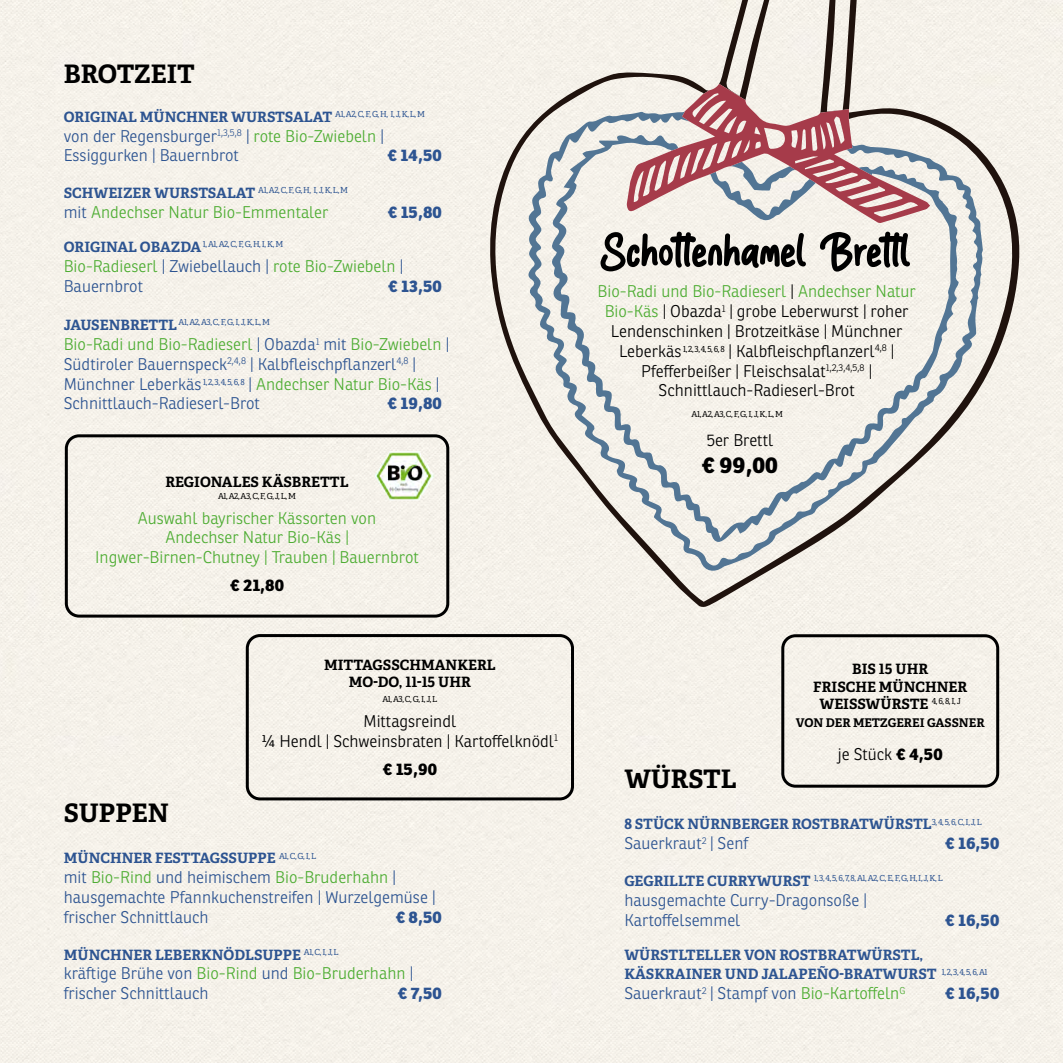
<style>
.page{position:relative;width:1063px;height:1063px;background:#f5f1ea}
.page>*{position:absolute;margin:0;border:0;box-sizing:border-box;transform-origin:0 0}
.t1{font:52.5px "Sweet Candy";color:#000}
.t2{font:700 25.5px "Adelle";color:#000}
.t3{font:800 22.5px "Ronnia";color:#000}
.t4{font:300 16.5px/19.8px "Ronnia";color:#2d5491}
.t5{font:300 16.5px/19.8px "Ronnia";color:#000;text-align:center}
.t6{font:300 16.5px/19.8px "Ronnia";color:#4ead33}
.t7{font:800 16.5px "Ronnia";color:#2d5491}
.t8{font:800 16.5px "Ronnia";color:#000}
.t9{font:700 14.25px/19.8px "Adelle";color:#2d5491}
.t10{font:700 14.25px/17.1px "Adelle";color:#000;text-align:center}
.t11{font:700 12px "Adelle";color:#000}
.t12{font:8.25px "Adelle";letter-spacing:-.05em;color:#2d5491}
.t13{font:8.25px "Adelle";letter-spacing:-.05em;color:#000}
.s1{color:#4ead33}
.s2{font-weight:700;font-size:14.25px}
.s3{color:#2d5491}
.s4{font-weight:800}
</style>
<div class="page">
<svg style="left:489px;top:72px;width:532px;height:535px;background:#e5e1d9"></svg>
<svg style="left:527px;top:111px;width:457px;height:462px;background:#dcdbd7"></svg>
<svg style="left:550px;top:134px;width:409px;height:408px;background:#e2e1dd"></svg>
<svg style="left:627px;top:0;width:303px;height:223px;background:#d6c3c1"></svg>
<div style="left:65px;top:434px;width:384px;height:184px;border:3px solid #000;border-radius:13px"></div>
<div style="left:781px;top:634px;width:218px;height:154px;border:3px solid #000;border-radius:13px"></div>
<div style="left:246px;top:634px;width:328px;height:166px;border:3px solid #000;border-radius:13px"></div>
<svg style="left:384px;top:451px;width:5px;height:9px"></svg>
<h2 class="t2" style="left:64px;top:58px;width:133px">BROTZEIT</h2>
<p class="t9" style="left:64px;top:107px;width:363px">ORIGINAL MÜNCHNER WURSTSALAT <sup>A1,</sup> <sup>A2,</sup> <sup>C,</sup> <sup>F,</sup> <sup>G,</sup> <sup>H,</sup> <sup>I,</sup> <sup>J,</sup> <sup>K,</sup> <sup>L,</sup> <sup>M</sup></p>
<p class="t4" style="left:64px;top:126px;width:321px">von der Regensburger<sup>1,3,5,8</sup> | <span class="s1">rote Bio-Zwiebeln</span> |<br>Essiggurken | Bauernbrot</p>
<p class="t7" style="left:387px;top:145px;width:56px">€ 14,50</p>
<p class="t12" style="left:64px;top:185px;width:286px"><span class="s2">SCHWEIZER WURSTSALAT</span> A1, A2, C, F, G, H, I, J, K, L, M</p>
<p class="t6" style="left:64px;top:202px;width:266px"><span class="s3">mit</span> Andechser Natur Bio-Emmentaler</p>
<p class="t7" style="left:388px;top:201px;width:55px">€ 15,80</p>
<p class="t12" style="left:64px;top:239px;width:221px"><span class="s2">ORIGINAL OBAZDA</span> 1, A1, A2, C, F, G, H, I, K, M</p>
<p class="t6" style="left:64px;top:256px;width:341px">Bio-Radieserl <span class="s3">| Zwiebellauch |</span> rote Bio-Zwiebeln <span class="s3">|<br>Bauernbrot</span></p>
<p class="t7" style="left:388px;top:275px;width:55px">€ 13,50</p>
<p class="t12" style="left:64px;top:317px;width:208px"><span class="s2">JAUSENBRETTL</span> A1, A2, A3, C, F, G, I, J, K, L, M</p>
<p class="t4" style="left:64px;top:334px;width:387px"><span class="s1">Bio-Radi und Bio-Radieserl</span> | Obazda<sup>1</sup> mit <span class="s1">Bio-Zwiebeln</span> | Südtiroler Bauernspeck<sup>2,4,8</sup> | Kalbfleischpflanzerl<sup>4,8</sup> | Münchner Leberkäs <sup>1,</sup> <sup>2,</sup> <sup>3,</sup> <sup>4,</sup> <sup>5,</sup> <sup>6,</sup> <sup>8</sup> | <span class="s1">Andechser Natur Bio-Käs</span> | Schnittlauch-Radieserl-Brot</p>
<p class="t7" style="left:388px;top:393px;width:56px">€ 19,80</p>
<p class="t10" style="left:165px;top:473px;width:185px">REGIONALES KÄSBRETTL</p>
<p class="t13" style="left:218px;top:491px;width:79px">A1, A2, A3, C, F, G, J, L, M</p>
<p class="t6" style="left:95px;top:508px;width:325px;text-align:center">Auswahl bayrischer Kässorten von<br>Andechser Natur Bio-Käs |<br>Ingwer-Birnen-Chutney | Trauben | Bauernbrot</p>
<p class="t8" style="left:230px;top:575px;width:55px">€ 21,80</p>
<p class="t10" style="left:324px;top:657px;width:173px">MITTAGSSCHMANKERL<br>MO-DO, 11-15 UHR</p>
<p class="t13" style="left:382px;top:694px;width:56px">A1, A3, C, G, I, J, L</p>
<p class="t5" style="left:262px;top:711px;width:298px">Mittagsreindl<br>¼ Hendl | Schweinsbraten | Kartoffelknödl<sup>1</sup></p>
<p class="t8" style="left:383px;top:758px;width:56px">€ 15,90</p>
<h2 class="t2" style="left:64px;top:797px;width:107px">SUPPEN</h2>
<p class="t9" style="left:64px;top:849px;width:254px">MÜNCHNER FESTTAGSSUPPE <sup>A1,</sup> <sup>C,</sup> <sup>G,</sup> <sup>I,</sup> <sup>L</sup></p>
<p class="t4" style="left:64px;top:867px;width:373px">mit <span class="s1">Bio-Rind</span> und heimischem <span class="s1">Bio-Bruderhahn</span> | hausgemachte Pfannkuchenstreifen | Wurzelgemüse | frischer Schnittlauch</p>
<p class="t7" style="left:396px;top:906px;width:48px">€ 8,50</p>
<p class="t9" style="left:64px;top:945px;width:277px">MÜNCHNER LEBERKNÖDLSUPPE <sup>A1,</sup> <sup>C,</sup> <sup>I,</sup> <sup>J,</sup> <sup>L</sup></p>
<p class="t4" style="left:64px;top:964px;width:351px">kräftige Brühe von <span class="s1">Bio-Rind</span> und <span class="s1">Bio-Bruderhahn</span> | frischer Schnittlauch</p>
<p class="t7" style="left:398px;top:983px;width:46px">€ 7,50</p>
<h1 class="t1" style="left:600px;top:223px;width:312px">Schottenhamel Brettl</h1>
<p class="t5" style="left:598px;top:282px;width:320px"><span class="s1">Bio-Radi und Bio-Radieserl</span> | <span class="s1">Andechser Natur Bio-Käs</span> | Obazda<sup>1</sup> | grobe Leberwurst | roher Lendenschinken | Brotzeitkäse | Münchner Leberkäs <sup>1,</sup> <sup>2,</sup> <sup>3,</sup> <sup>4,</sup> <sup>5,</sup> <sup>6,</sup> <sup>8</sup> | Kalbfleischpflanzerl<sup>4,8</sup> | Pfefferbeißer | Fleischsalat<sup>1,2,3,4,5,8</sup> | Schnittlauch-Radieserl-Brot</p>
<p class="t13" style="left:692px;top:409px;width:93px">A1, A2, A3, C, F, G, I, J, K, L, M</p>
<p class="t5" style="left:707px;top:430px;width:68px">5er Brettl</p>
<h3 class="t3" style="left:702px;top:450px;width:77px">€ 99,00</h3>
<p class="t10" style="left:813px;top:661px;width:156px">BIS 15 UHR<br>FRISCHE MÜNCHNER<br>WEISSWÜRSTE <sup>4,</sup> <sup>6,</sup> <sup>8,</sup> <sup>I,</sup> <sup>J</sup></p>
<p class="t11" style="left:796px;top:715px;width:190px">VON DER METZGEREI GASSNER</p>
<p class="t5" style="left:838px;top:744px;width:106px">je Stück <span class="s4">€ 4,50</span></p>
<h2 class="t2" style="left:624px;top:763px;width:114px">WÜRSTL</h2>
<p class="t9" style="left:624px;top:814px;width:359px">8 STÜCK NÜRNBERGER ROSTBRATWÜRSTL<sup>3,</sup> <sup>4,</sup> <sup>5,</sup> <sup>6,</sup> <sup>C,</sup> <sup>I,</sup> <sup>J,</sup> <sup>L</sup></p>
<p class="t4" style="left:624px;top:833px;width:125px">Sauerkraut<sup>2</sup> | Senf</p>
<p class="t7" style="left:945px;top:833px;width:56px">€ 16,50</p>
<p class="t12" style="left:624px;top:873px;width:320px"><span class="s2">GEGRILLTE CURRYWURST</span> 1, 3, 4, 5, 6, 7, 8, A1, A2, C, E, F, G, H, I, J, K, L</p>
<p class="t4" style="left:624px;top:890px;width:244px">hausgemachte Curry-Dragonsoße |<br>Kartoffelsemmel</p>
<p class="t7" style="left:945px;top:909px;width:56px">€ 16,50</p>
<p class="t9" style="left:624px;top:945px;width:365px">WÜRSTLTELLER VON ROSTBRATWÜRSTL,<br>KÄSKRAINER UND JALAPEÑO-BRATWURST <sup>1,</sup> <sup>2,</sup> <sup>3,</sup> <sup>4,</sup> <sup>5,</sup> <sup>6,</sup> <sup>A1</sup></p>
<p class="t4" style="left:624px;top:983px;width:282px">Sauerkraut<sup>2</sup> | Stampf von <span class="s1">Bio-Kartoffeln</span><sup>G</sup></p>
<p class="t7" style="left:945px;top:983px;width:56px">€ 16,50</p>
</div>
